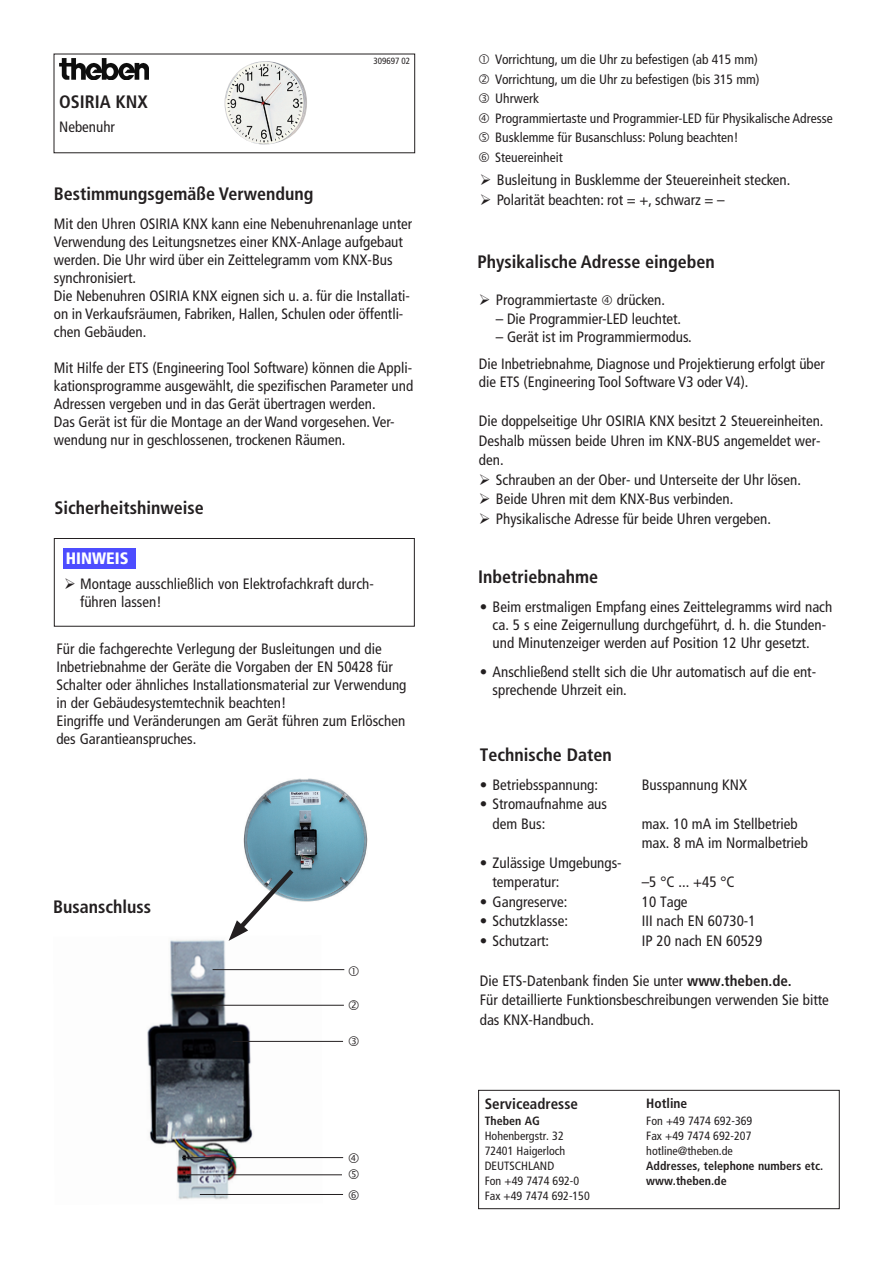
<style>
.page{position:relative;width:893px;height:1263px;background:#fff}
.page>*{position:absolute;margin:0;border:0;box-sizing:border-box;transform-origin:0 0}
.t1{font:700 condensed 18px "Frutiger";color:#231f20}
.t2{font:900 condensed 16.5px "Frutiger LT Com";color:#fff}
.t3{font:condensed 15px/18px "Frutiger";color:#231f20}
.t4{font:700 condensed 15px "Frutiger";color:#231f20}
.t5{font:condensed 13.5px "Frutiger";color:#231f20}
.t6{font:700 condensed 13.5px "Frutiger";color:#231f20}
.t7{font:condensed 12px "Frutiger";color:#231f20}
.t8{font:700 condensed 12px "Frutiger";color:#231f20}
.t9{font:condensed 9px "Frutiger";color:#231f20}
.s1{font-weight:700}
</style>
<div class="page">
<img style="left:59px;top:59px;width:90px;height:20px">
<div style="left:54px;top:538px;width:361px;height:88px;background:#fff;border:1px solid #231f20"></div>
<div style="left:63px;top:549px;width:72px;height:20px;background:#4d4dff"></div>
<div style="left:478px;top:1090px;width:362px;height:119px;border:1px solid #231f20"></div>
<img style="left:225px;top:61px;width:82px;height:84px">
<img style="left:243px;top:778px;width:125px;height:124px">
<img style="left:147px;top:939px;width:176px;height:261px">
<hr style="left:200px;top:1194px;width:143px;height:1px;background:#231f20">
<hr style="left:182px;top:1157px;width:161px;height:1px;background:#231f20">
<hr style="left:187px;top:1174px;width:155px;height:1px;background:#231f20">
<hr style="left:233px;top:1041px;width:110px;height:1px;background:#231f20">
<hr style="left:213px;top:969px;width:131px;height:1px;background:#231f20">
<hr style="left:212px;top:1005px;width:132px;height:1px;background:#231f20">
<svg style="left:229px;top:864px;width:69px;height:77px"></svg>
<p class="t1" style="left:59px;top:91px;width:90px">OSIRIA KNX</p>
<p class="t3" style="left:59px;top:118px;width:57px">Nebenuhr</p>
<p class="t9" style="left:373px;top:56px;width:38px">309697 02</p>
<p class="t1" style="left:54px;top:183px;width:261px">Bestimmungsgemäße Verwendung</p>
<p class="t3" style="left:54px;top:215px;width:360px">Mit den Uhren OSIRIA KNX kann eine Nebenuhrenanlage unter Verwendung des Leitungsnetzes einer KNX-Anlage aufgebaut werden. Die Uhr wird über ein Zeittelegramm vom KNX-Bus synchronisiert.</p>
<p class="t3" style="left:54px;top:287px;width:358px">Die Nebenuhren OSIRIA KNX eignen sich u. a. für die Installati&shy;on in Verkaufsräumen, Fabriken, Hallen, Schulen oder öffentli&shy;chen Gebäuden.</p>
<p class="t3" style="left:54px;top:359px;width:361px;text-align:justify">Mit Hilfe der ETS (Engineering Tool Software) können die Appli&shy;kationsprogramme ausgewählt, die spezifischen Parameter und Adressen vergeben und in das Gerät übertragen werden.</p>
<p class="t3" style="left:54px;top:413px;width:342px">Das Gerät ist für die Montage an der Wand vorgesehen. Ver&shy;wendung nur in geschlossenen, trockenen Räumen.</p>
<p class="t1" style="left:54px;top:497px;width:151px">Sicherheitshinweise</p>
<p class="t2" style="left:66px;top:548px;width:64px">HINWEIS</p>
<p class="t3" style="left:80px;top:575px;width:295px;text-indent:-16px">➢ Montage ausschließlich von Elektrofachkraft durch&shy;führen lassen!</p>
<p class="t3" style="left:56px;top:640px;width:352px">Für die fachgerechte Verlegung der Busleitungen und die Inbetriebnahme der Geräte die Vorgaben der EN 50428 für Schalter oder ähnliches Installationsmaterial zur Verwendung in der Gebäudesystemtechnik beachten!</p>
<p class="t3" style="left:56px;top:712px;width:350px">Eingriffe und Veränderungen am Gerät führen zum Erlöschen des Garantieanspruches.</p>
<p class="t1" style="left:53px;top:896px;width:100px">Busanschluss</p>
<p class="t5" style="left:495px;top:52px;width:264px">Vorrichtung, um die Uhr zu befestigen (ab 415 mm)</p>
<p class="t5" style="left:495px;top:71px;width:266px">Vorrichtung, um die Uhr zu befestigen (bis 315 mm)</p>
<p class="t5" style="left:495px;top:91px;width:45px">Uhrwerk</p>
<p class="t5" style="left:495px;top:110px;width:339px">Programmiertaste und Programmier-LED für Physikalische Adresse</p>
<p class="t5" style="left:495px;top:130px;width:245px">Busklemme für Busanschluss: Polung beachten!</p>
<p class="t5" style="left:495px;top:149px;width:69px">Steuereinheit</p>
<p class="t3" style="left:480px;top:171px;width:312px">➢ Busleitung in Busklemme der Steuereinheit stecken.</p>
<p class="t3" style="left:480px;top:191px;width:246px">➢ Polarität beachten: rot = +, schwarz = –</p>
<p class="t1" style="left:477px;top:251px;width:239px">Physikalische Adresse eingeben</p>
<p class="t3" style="left:479px;top:291px;width:120px">➢ Programmiertaste</p>
<p class="t3" style="left:617px;top:291px;width:50px">drücken.</p>
<p class="t3" style="left:496px;top:310px;width:187px">– Die Programmier-LED leuchtet.</p>
<p class="t3" style="left:496px;top:328px;width:197px">– Gerät ist im Programmiermodus.</p>
<p class="t3" style="left:479px;top:355px;width:347px">Die Inbetriebnahme, Diagnose und Projektierung erfolgt über die ETS (Engineering Tool Software V3 oder V4).</p>
<p class="t3" style="left:479px;top:411px;width:346px;line-height:19.5px">Die doppelseitige Uhr OSIRIA KNX besitzt 2 Steuereinheiten.<br>Deshalb müssen beide Uhren im KNX-BUS angemeldet wer&shy;den.</p>
<p class="t3" style="left:479px;top:471px;width:324px">➢ Schrauben an der Ober- und Unterseite der Uhr lösen.</p>
<p class="t3" style="left:479px;top:490px;width:256px">➢ Beide Uhren mit dem KNX-Bus verbinden.</p>
<p class="t3" style="left:479px;top:510px;width:294px">➢ Physikalische Adresse für beide Uhren vergeben.</p>
<p class="t1" style="left:478px;top:566px;width:121px">Inbetriebnahme</p>
<p class="t3" style="left:493px;top:598px;width:341px;text-indent:-13px">• Beim erstmaligen Empfang eines Zeittelegramms wird nach ca. 5 s eine Zeigernullung durchgeführt, d. h. die Stunden&shy;und Minutenzeiger werden auf Position 12 Uhr gesetzt.</p>
<p class="t3" style="left:493px;top:663px;width:325px;text-indent:-13px">• Anschließend stellt sich die Uhr automatisch auf die ent&shy;sprechende Uhrzeit ein.</p>
<p class="t1" style="left:480px;top:744px;width:134px">Technische Daten</p>
<p class="t3" style="left:480px;top:776px;width:120px">• Betriebsspannung:</p>
<p class="t3" style="left:642px;top:776px;width:107px">Busspannung KNX</p>
<p class="t3" style="left:492px;top:794px;width:116px;line-height:19.5px;text-indent:-13px">• Stromaufnahme aus dem Bus:</p>
<p class="t3" style="left:642px;top:815px;width:157px">max. 10 mA im Stellbetrieb</p>
<p class="t3" style="left:642px;top:834px;width:168px">max. 8 mA im Normalbetrieb</p>
<p class="t3" style="left:492px;top:853px;width:131px;line-height:19.5px;text-indent:-13px">• Zulässige Umgebungs&shy;temperatur:</p>
<p class="t3" style="left:642px;top:873px;width:94px">–5 °C ... +45 °C</p>
<p class="t3" style="left:480px;top:893px;width:89px">• Gangreserve:</p>
<p class="t3" style="left:642px;top:893px;width:47px">10 Tage</p>
<p class="t3" style="left:480px;top:912px;width:90px">• Schutzklasse:</p>
<p class="t3" style="left:642px;top:912px;width:115px">III nach EN 60730-1</p>
<p class="t3" style="left:480px;top:932px;width:71px">• Schutzart:</p>
<p class="t3" style="left:642px;top:932px;width:122px">IP 20 nach EN 60529</p>
<p class="t3" style="left:480px;top:972px;width:314px">Die ETS-Datenbank finden Sie unter <span class="s1">www.theben.de.</span></p>
<p class="t3" style="left:480px;top:990px;width:351px;line-height:19.5px">Für detaillierte Funktionsbeschreibungen verwenden Sie bitte das KNX-Handbuch.</p>
<p class="t4" style="left:485px;top:1094px;width:95px">Serviceadresse</p>
<p class="t8" style="left:485px;top:1114px;width:57px">Theben AG</p>
<p class="t7" style="left:485px;top:1129px;width:81px">Hohenbergstr. 32</p>
<p class="t7" style="left:485px;top:1144px;width:82px">72401 Haigerloch</p>
<p class="t7" style="left:485px;top:1159px;width:71px">DEUTSCHLAND</p>
<p class="t7" style="left:485px;top:1174px;width:96px">Fon +49 7474 692-0</p>
<p class="t7" style="left:485px;top:1189px;width:107px">Fax +49 7474 692-150</p>
<p class="t6" style="left:646px;top:1095px;width:43px">Hotline</p>
<p class="t7" style="left:646px;top:1113px;width:108px">Fon +49 7474 692-369</p>
<p class="t7" style="left:646px;top:1128px;width:107px">Fax +49 7474 692-207</p>
<p class="t7" style="left:646px;top:1143px;width:88px">hotline@theben.de</p>
<p class="t8" style="left:646px;top:1158px;width:178px">Addresses, telephone numbers etc.</p>
<p class="t8" style="left:646px;top:1173px;width:82px">www.theben.de</p>
</div>
